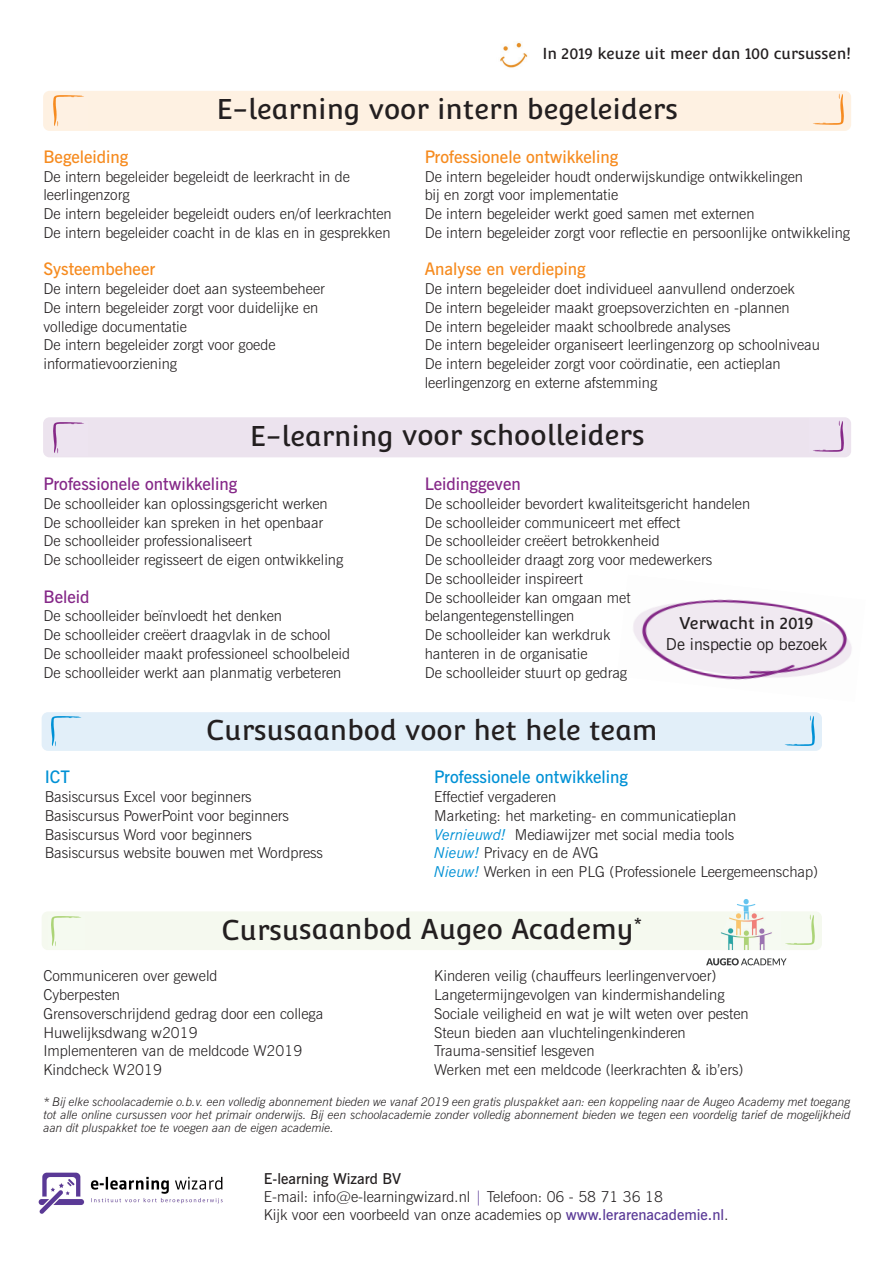
<style>
.page{position:relative;width:893px;height:1263px;background:#fff}
.page>*{position:absolute;margin:0;border:0;box-sizing:border-box;transform-origin:0 0}
.t1{font:27.75px "Convergence";color:#231f20}
.t2{font:600 17.25px "News Gothic BT";color:#f68b1f}
.t3{font:600 17.25px "News Gothic BT";color:#852888}
.t4{font:600 17.25px "News Gothic BT";color:#0091d5}
.t5{font:16.5px "News Gothic BT";color:#231f20}
.t6{font:16.5px "Convergence";color:#231f20}
.t7{font:15.45px "Convergence";color:#231f20}
.t8{font:300 15px/18.8px "News Gothic BT";color:#231f20}
.t9{font:italic 300 12px/13.2px "News Gothic BT";color:#231f20;text-align:justify}
.s1{font-weight:400;font-style:italic;color:#0091d5}
.s2{font-weight:600}
.s3{color:#5a3a97}
.s4{font-weight:600;color:#5a3a97}
</style>
<div class="page">
<img style="left:633px;top:599px;width:219px;height:81px">
<img style="left:500px;top:42px;width:28px;height:26px">
<div style="left:42px;top:712px;width:780px;height:39px;background:#e2eff9;border-radius:6px"></div>
<img style="left:51px;top:716px;width:31px;height:31px">
<img style="left:784px;top:715px;width:31px;height:31px">
<div style="left:42px;top:911px;width:780px;height:39px;background:#f5f9ef;border-radius:6px"></div>
<img style="left:51px;top:916px;width:30px;height:30px">
<img style="left:789px;top:914px;width:26px;height:31px">
<img style="left:737px;top:899px;width:19px;height:12px">
<img style="left:706px;top:958px;width:81px;height:8px">
<img style="left:720px;top:911px;width:69px;height:39px">
<div style="left:43px;top:91px;width:808px;height:40px;background:#fef1e2;border-radius:6px"></div>
<img style="left:53px;top:95px;width:31px;height:32px">
<img style="left:813px;top:93px;width:31px;height:32px">
<div style="left:43px;top:417px;width:808px;height:40px;background:#ece3ee;border-radius:6px"></div>
<img style="left:53px;top:422px;width:31px;height:32px">
<img style="left:813px;top:420px;width:31px;height:32px">
<img style="left:39px;top:1172px;width:184px;height:42px">
<p class="t7" style="left:542px;top:45px;width:310px">In 2019 keuze uit meer dan 100 cursussen!</p>
<h1 class="t1" style="left:216px;top:93px;width:463px">E-learning voor intern begeleiders</h1>
<p class="t2" style="left:43px;top:150px;width:87px">Begeleiding</p>
<p class="t8" style="left:43px;top:168px;width:350px">De intern begeleider begeleidt de leerkracht in de leerlingenzorg<br>De intern begeleider begeleidt ouders en/of leerkrachten De intern begeleider coacht in de klas en in gesprekken</p>
<p class="t2" style="left:43px;top:263px;width:113px">Systeembeheer</p>
<p class="t8" style="left:43px;top:281px;width:283px">De intern begeleider doet aan systeembeheer De intern begeleider zorgt voor duidelijke en volledige documentatie<br>De intern begeleider zorgt voor goede informatievoorziening</p>
<p class="t2" style="left:425px;top:150px;width:195px">Professionele ontwikkeling</p>
<p class="t8" style="left:425px;top:168px;width:427px">De intern begeleider houdt onderwijskundige ontwikkelingen<br>bij en zorgt voor implementatie<br>De intern begeleider werkt goed samen met externen<br>De intern begeleider zorgt voor reflectie en persoonlijke ontwikkeling</p>
<p class="t2" style="left:425px;top:263px;width:162px">Analyse en verdieping</p>
<p class="t8" style="left:425px;top:281px;width:397px">De intern begeleider doet individueel aanvullend onderzoek<br>De intern begeleider maakt groepsoverzichten en -plannen<br>De intern begeleider maakt schoolbrede analyses<br>De intern begeleider organiseert leerlingenzorg op schoolniveau De intern begeleider zorgt voor coördinatie, een actieplan leerlingenzorg en externe afstemming</p>
<h1 class="t1" style="left:250px;top:419px;width:396px">E-learning voor schoolleiders</h1>
<p class="t3" style="left:44px;top:477px;width:195px">Professionele ontwikkeling</p>
<p class="t8" style="left:44px;top:495px;width:301px">De schoolleider kan oplossingsgericht werken De schoolleider kan spreken in het openbaar De schoolleider professionaliseert<br>De schoolleider regisseert de eigen ontwikkeling</p>
<p class="t3" style="left:44px;top:590px;width:48px">Beleid</p>
<p class="t8" style="left:44px;top:608px;width:308px">De schoolleider beïnvloedt het denken<br>De schoolleider creëert draagvlak in de school De schoolleider maakt professioneel schoolbeleid De schoolleider werkt aan planmatig verbeteren</p>
<p class="t3" style="left:425px;top:477px;width:98px">Leidinggeven</p>
<p class="t8" style="left:425px;top:495px;width:327px">De schoolleider bevordert kwaliteitsgericht handelen De schoolleider communiceert met effect<br>De schoolleider creëert betrokkenheid<br>De schoolleider draagt zorg voor medewerkers<br>De schoolleider inspireert<br>De schoolleider kan omgaan met belangentegenstellingen<br>De schoolleider kan werkdruk<br>hanteren in de organisatie<br>De schoolleider stuurt op gedrag</p>
<p class="t6" style="left:680px;top:614px;width:135px">Verwacht in 2019</p>
<p class="t5" style="left:666px;top:638px;width:163px">De inspectie op bezoek</p>
<h1 class="t1" style="left:206px;top:714px;width:453px">Cursusaanbod voor het hele team</h1>
<p class="t4" style="left:45px;top:771px;width:27px">ICT</p>
<p class="t8" style="left:45px;top:789px;width:280px">Basiscursus Excel voor beginners Basiscursus PowerPoint voor beginners Basiscursus Word voor beginners Basiscursus website bouwen met Wordpress</p>
<p class="t4" style="left:434px;top:771px;width:195px">Professionele ontwikkeling</p>
<p class="t8" style="left:434px;top:789px;width:385px">Effectief vergaderen<br>Marketing: het marketing- en communicatieplan<br><span class="s1">Vernieuwd!</span> Mediawijzer met social media tools<br><span class="s1">Nieuw!</span> Privacy en de AVG<br><span class="s1">Nieuw!</span> Werken in een PLG (Professionele Leergemeenschap)</p>
<h1 class="t1" style="left:221px;top:913px;width:422px">Cursusaanbod Augeo Academy<sup>*</sup></h1>
<p class="t8" style="left:43px;top:968px;width:281px">Communiceren over geweld<br>Cyberpesten<br>Grensoverschrijdend gedrag door een collega<br>Huwelijksdwang w2019<br>Implementeren van de meldcode W2019<br>Kindcheck W2019</p>
<p class="t8" style="left:434px;top:968px;width:316px">Kinderen veilig (chauffeurs leerlingenvervoer)<br>Langetermijngevolgen van kindermishandeling Sociale veiligheid en wat je wilt weten over pesten Steun bieden aan vluchtelingenkinderen Trauma-sensitief lesgeven<br>Werken met een meldcode (leerkrachten &amp; ib’ers)</p>
<p class="t9" style="left:43px;top:1096px;width:809px">* Bij elke schoolacademie o.b.v. een volledig abonnement bieden we vanaf 2019 een gratis pluspakket aan: een koppeling naar de Augeo Academy met toegang tot alle online cursussen voor het primair onderwijs. Bij een schoolacademie zonder volledig abonnement bieden we tegen een voordelig tarief de mogelijkheid aan dit pluspakket toe te voegen aan de eigen academie.</p>
<p class="t8" style="left:264px;top:1171px;width:466px;line-height:18px"><span class="s2">E-learning Wizard BV<br></span>E-mail: info@e-learningwizard.nl <span class="s3">|</span> Telefoon: 06 - 58 71 36 18<br>Kijk voor een voorbeeld van onze academies op <span class="s4">www.lerarenacademie.nl</span>.</p>
</div>
